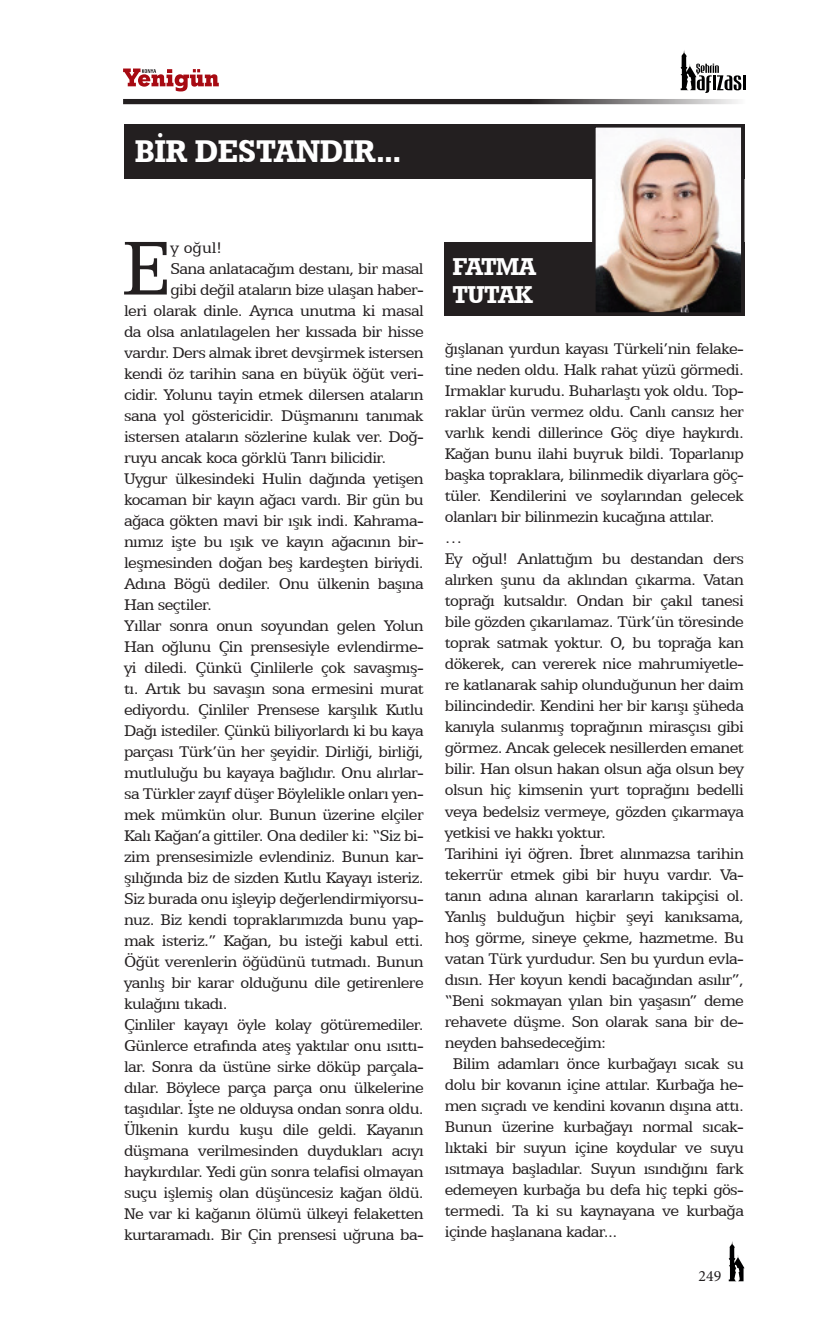
<style>
.page{position:relative;width:819px;height:1340px;background:#fff}
.page>*{position:absolute;margin:0;border:0;box-sizing:border-box;transform-origin:0 0}
.metin{font:86.1px "Egyptian 505 BT";color:#231f20}
.yatay_baslık{font:31.5px "Geometric Slab 712 BT Bold A";color:#fff}
.yatay_baslık-2{font:24.5px "Geometric Slab 712 BT Bold A";letter-spacing:-.01em;color:#fff}
.metin-2{font:17.5px/21px "Egyptian 505 BT";letter-spacing:-.035em;color:#231f20;text-align:justify}
.t1{font:15.75px "Minion Pro";color:#231f20}
</style>
<div class="page">
<svg style="left:123px;top:68px;width:96px;height:23px"></svg>
<hr style="left:742px;top:76px;width:3px;height:14px;background:#000001">
<svg style="left:680px;top:50px;width:61px;height:43px"></svg>
<svg style="left:123px;top:99px;width:615px;height:5px;background:#464344"></svg>
<svg style="left:728px;top:1241px;width:16px;height:40px"></svg>
<div style="left:124px;top:124px;width:620px;height:55px;background:#231f20"></div>
<div style="left:444px;top:243px;width:300px;height:73px;background:#231f20"></div>
<img style="left:597px;top:129px;width:142px;height:182px">
<div style="left:592px;top:124px;width:152px;height:192px;border:4px solid #231f20"></div>
<p class="yatay_baslık" style="left:135px;top:132px;width:267px">BİR DESTANDIR...</p>
<p class="metin-2" style="left:170px;top:236px;width:53px">y oğul!</p>
<p class="metin-2" style="left:170px;top:257px;width:255px">Sana anlatacağım destanı, bir masal</p>
<p class="metin-2" style="left:170px;top:278px;width:255px">gibi değil ataların bize ulaşan haber-</p>
<p class="metin-2" style="left:124px;top:299px;width:301px">leri olarak dinle. Ayrıca unutma ki masal</p>
<p class="metin-2" style="left:124px;top:320px;width:301px">da olsa anlatılagelen her kıssada bir hisse</p>
<p class="metin-2" style="left:124px;top:341px;width:301px">vardır. Ders almak ibret devşirmek istersen</p>
<p class="metin-2" style="left:124px;top:362px;width:301px">kendi öz tarihin sana en büyük öğüt veri-</p>
<p class="metin-2" style="left:124px;top:383px;width:301px">cidir. Yolunu tayin etmek dilersen ataların</p>
<p class="metin-2" style="left:124px;top:404px;width:301px">sana yol göstericidir. Düşmanını tanımak</p>
<p class="metin-2" style="left:124px;top:425px;width:301px">istersen ataların sözlerine kulak ver. Doğ-</p>
<p class="metin-2" style="left:124px;top:446px;width:264px">ruyu ancak koca görklü Tanrı bilicidir.</p>
<p class="metin-2" style="left:124px;top:467px;width:301px">Uygur ülkesindeki Hulin dağında yetişen kocaman bir kayın ağacı vardı. Bir gün bu ağaca gökten mavi bir ışık indi. Kahrama&shy;nımız işte bu ışık ve kayın ağacının bir&shy;leşmesinden doğan beş kardeşten biriydi.<br>Adına Bögü dediler. Onu ülkenin başına Han seçtiler.</p>
<p class="metin-2" style="left:124px;top:614px;width:301px">Yıllar sonra onun soyundan gelen Yolun Han oğlunu Çin prensesiyle evlendirme&shy;yi diledi. Çünkü Çinlilerle çok savaşmış&shy;tı. Artık bu savaşın sona ermesini murat ediyordu. Çinliler Prensese karşılık Kutlu Dağı istediler. Çünkü biliyorlardı ki bu kaya parçası Türk’ün her şeyidir. Dirliği, birliği, mutluluğu bu kayaya bağlıdır. Onu alırlar&shy;sa Türkler zayıf düşer Böylelikle onları yen&shy;mek mümkün olur. Bunun üzerine elçiler Kalı Kağan’a gittiler. Ona dediler ki: “Siz bi&shy;zim prensesimizle evlendiniz. Bunun kar&shy;şılığında biz de sizden Kutlu Kayayı isteriz.<br>Siz burada onu işleyip değerlendirmiyorsu&shy;nuz. Biz kendi topraklarımızda bunu yap&shy;mak isteriz.” Kağan, bu isteği kabul etti.<br>Öğüt verenlerin öğüdünü tutmadı. Bunun yanlış bir karar olduğunu dile getirenlere kulağını tıkadı.</p>
<p class="metin-2" style="left:124px;top:1013px;width:301px">Çinliler kayayı öyle kolay götüremediler.<br>Günlerce etrafında ateş yaktılar onu ısıttı&shy;lar. Sonra da üstüne sirke döküp parçala&shy;dılar. Böylece parça parça onu ülkelerine taşıdılar. İşte ne olduysa ondan sonra oldu.<br>Ülkenin kurdu kuşu dile geldi. Kayanın düşmana verilmesinden duydukları acıyı haykırdılar. Yedi gün sonra telafisi olmayan suçu işlemiş olan düşüncesiz kağan öldü.<br>Ne var ki kağanın ölümü ülkeyi felaketten kurtaramadı. Bir Çin prensesi uğruna ba-</p>
<p class="metin" style="left:122px;top:218px;width:50px">E</p>
<p class="yatay_baslık-2" style="left:453px;top:251px;width:85px">FATMA</p>
<p class="yatay_baslık-2" style="left:453px;top:279px;width:81px">TUTAK</p>
<p class="metin-2" style="left:445px;top:338px;width:300px">ğışlanan yurdun kayası Türkeli’nin felake&shy;tine neden oldu. Halk rahat yüzü görmedi.<br>Irmaklar kurudu. Buharlaştı yok oldu. Top&shy;raklar ürün vermez oldu. Canlı cansız her varlık kendi dillerince Göç diye haykırdı.<br>Kağan bunu ilahi buyruk bildi. Toparlanıp başka topraklara, bilinmedik diyarlara göç&shy;tüler. Kendilerini ve soylarından gelecek olanları bir bilinmezin kucağına attılar.</p>
<p class="metin-2" style="left:445px;top:527px;width:19px">…</p>
<p class="metin-2" style="left:445px;top:548px;width:300px">Ey oğul! Anlattığım bu destandan ders alırken şunu da aklından çıkarma. Vatan toprağı kutsaldır. Ondan bir çakıl tanesi bile gözden çıkarılamaz. Türk’ün töresinde toprak satmak yoktur. O, bu toprağa kan dökerek, can vererek nice mahrumiyetle&shy;re katlanarak sahip olunduğunun her daim bilincindedir. Kendini her bir karışı şüheda kanıyla sulanmış toprağının mirasçısı gibi görmez. Ancak gelecek nesillerden emanet bilir. Han olsun hakan olsun ağa olsun bey olsun hiç kimsenin yurt toprağını bedelli veya bedelsiz vermeye, gözden çıkarmaya yetkisi ve hakkı yoktur.</p>
<p class="metin-2" style="left:445px;top:842px;width:300px">Tarihini iyi öğren. İbret alınmazsa tarihin tekerrür etmek gibi bir huyu vardır. Va&shy;tanın adına alınan kararların takipçisi ol.<br>Yanlış bulduğun hiçbir şeyi kanıksama, hoş görme, sineye çekme, hazmetme. Bu vatan Türk yurdudur. Sen bu yurdun evla&shy;dısın. Her koyun kendi bacağından asılır”, “Beni sokmayan yılan bin yaşasın” deme rehavete düşme. Son olarak sana bir de&shy;neyden bahsedeceğim:</p>
<p class="metin-2" style="left:445px;top:1052px;width:300px;text-indent:8px">Bilim adamları önce kurbağayı sıcak su dolu bir kovanın içine attılar. Kurbağa he&shy;men sıçradı ve kendini kovanın dışına attı.<br>Bunun üzerine kurbağayı normal sıcak&shy;lıktaki bir suyun içine koydular ve suyu ısıtmaya başladılar. Suyun ısındığını fark edemeyen kurbağa bu defa hiç tepki gös&shy;termedi. Ta ki su kaynayana ve kurbağa içinde haşlanana kadar...</p>
<p class="t1" style="left:698px;top:1265px;width:24px">249</p>
</div>
